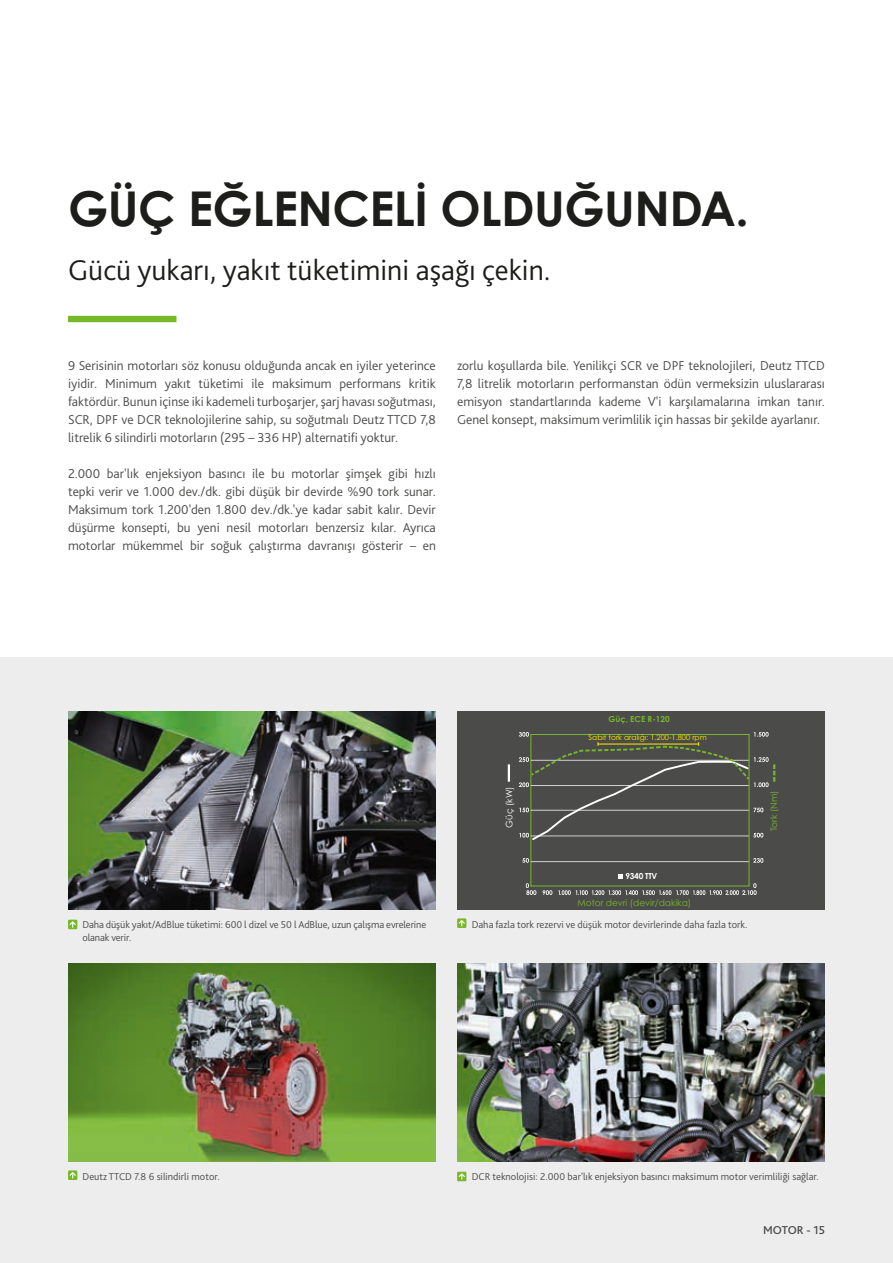
<style>
.page{position:relative;width:893px;height:1263px;background:#fff}
.page>*{position:absolute;margin:0;border:0;box-sizing:border-box;transform-origin:0 0}
.t1{font:700 48px "Century Gothic Pro";letter-spacing:-.01em;color:#1d1d1b}
.t2{font:300 30px "Bliss Pro";color:#1d1d1b}
.t3{font:300 13.5px/18px "Bliss Pro";color:#4b4b4a;text-align:justify}
.t4{font:500 12px "Bliss Pro";color:#4b4b4a}
.t5{font:300 10.5px/12.8px "Bliss Pro";color:#4b4b4a}
.t6{font:9px "Century Gothic Pro";color:#76b82a}
.t7{font:9px "Century Gothic Pro";color:#fff}
.t8{font:700 8.25px "Century Gothic Pro";color:#76b82e}
.t9{font:700 8.25px "Century Gothic Pro";letter-spacing:-.03em;color:#fff}
.t10{font:7.5px "Century Gothic Pro";color:#ffed00}
</style>
<div class="page">
<div style="left:0;top:658px;width:893px;height:605px;background:#ededed"></div>
<img style="left:457px;top:964px;width:368px;height:198px">
<img style="left:68px;top:964px;width:368px;height:198px">
<img style="left:68px;top:712px;width:368px;height:198px">
<div style="left:457px;top:712px;width:368px;height:198px;background:#4b4b4a"></div>
<hr style="left:531px;top:885px;width:218px;height:1px;background:#76b82a">
<hr style="left:530px;top:734px;width:1px;height:152px;background:#76b82a">
<hr style="left:531px;top:861px;width:218px;height:1px;background:#d1d1d1">
<hr style="left:749px;top:734px;width:1px;height:152px;background:#76b82a">
<svg style="left:543px;top:890px;width:9px;height:5px"></svg>
<svg style="left:526px;top:883px;width:10px;height:12px"></svg>
<svg style="left:522px;top:858px;width:7px;height:5px"></svg>
<svg style="left:558px;top:874px;width:199px;height:21px"></svg>
<svg style="left:753px;top:858px;width:10px;height:5px"></svg>
<svg style="left:508px;top:764px;width:2px;height:18px"></svg>
<svg style="left:519px;top:732px;width:256px;height:110px"></svg>
<div style="left:68px;top:316px;width:108px;height:6px;background:#76b82a"></div>
<div style="left:68px;top:920px;width:9px;height:9px;background:#76b82a"></div>
<svg style="left:70px;top:921px;width:6px;height:7px"></svg>
<svg style="left:68px;top:1170px;width:9px;height:10px"></svg>
<svg style="left:70px;top:1172px;width:6px;height:6px"></svg>
<div style="left:457px;top:1172px;width:9px;height:9px;background:#76b82a"></div>
<svg style="left:459px;top:1173px;width:6px;height:7px"></svg>
<svg style="left:457px;top:918px;width:9px;height:10px"></svg>
<svg style="left:459px;top:920px;width:6px;height:6px"></svg>
<h1 class="t1" style="left:68px;top:178px;width:682px">GÜÇ EĞLENCELİ OLDUĞUNDA.</h1>
<h2 class="t2" style="left:68px;top:251px;width:484px">Gücü yukarı, yakıt tüketimini aşağı çekin.</h2>
<p class="t3" style="left:68px;top:356px;width:369px">9 Serisinin motorları söz konusu olduğunda ancak en iyiler yeterince iyidir. Minimum yakıt tüketimi ile maksimum performans kritik faktördür. Bunun içinse iki kademeli turboşarjer, şarj havası soğutması, SCR, DPF ve DCR teknolojilerine sahip, su soğutmalı Deutz TTCD 7,8 litrelik 6 silindirli motorların (295 – 336 HP) alternatifi yoktur.</p>
<p class="t3" style="left:68px;top:464px;width:369px">2.000 bar'lık enjeksiyon basıncı ile bu motorlar şimşek gibi hızlı tepki verir ve 1.000 dev./dk. gibi düşük bir devirde %90 tork sunar.<br>Maksimum tork 1.200'den 1.800 dev./dk.'ye kadar sabit kalır. Devir düşürme konsepti, bu yeni nesil motorları benzersiz kılar. Ayrıca motorlar mükemmel bir soğuk çalıştırma davranışı gösterir – en</p>
<p class="t3" style="left:457px;top:356px;width:369px">zorlu koşullarda bile. Yenilikçi SCR ve DPF teknolojileri, Deutz TTCD 7,8 litrelik motorların performanstan ödün vermeksizin uluslararası emisyon standartlarında kademe V'i karşılamalarına imkan tanır.<br>Genel konsept, maksimum verimlilik için hassas bir şekilde ayarlanır.</p>
<p class="t5" style="left:82px;top:918px;width:345px">Daha düşük yakıt/AdBlue tüketimi: 600 l dizel ve 50 l AdBlue, uzun çalışma evrelerine olanak verir.</p>
<p class="t8" style="left:608px;top:714px;width:63px">Güç, ECE R-120</p>
<p class="t10" style="left:588px;top:733px;width:120px">Sabit tork aralığı: 1.200-1.800 rpm</p>
<p class="t7" style="left:504px;top:828px;width:43px;rotate:-90deg">Güç (kW)</p>
<p class="t6" style="left:768px;top:831px;width:42px;rotate:-90deg">Tork (Nm)</p>
<p class="t9" style="left:626px;top:871px;width:33px">9340 TTV</p>
<p class="t6" style="left:578px;top:897px;width:115px">Motor devri (devir/dakika)</p>
<p class="t5" style="left:472px;top:918px;width:277px">Daha fazla tork rezervi ve düşük motor devirlerinde daha fazla tork.</p>
<p class="t5" style="left:83px;top:1170px;width:139px">Deutz TTCD 7.8 6 silindirli motor.</p>
<p class="t5" style="left:472px;top:1170px;width:349px">DCR teknolojisi: 2.000 bar'lık enjeksiyon basıncı maksimum motor verimliliği sağlar.</p>
<p class="t4" style="left:763px;top:1222px;width:63px">MOTOR - 15</p>
</div>
